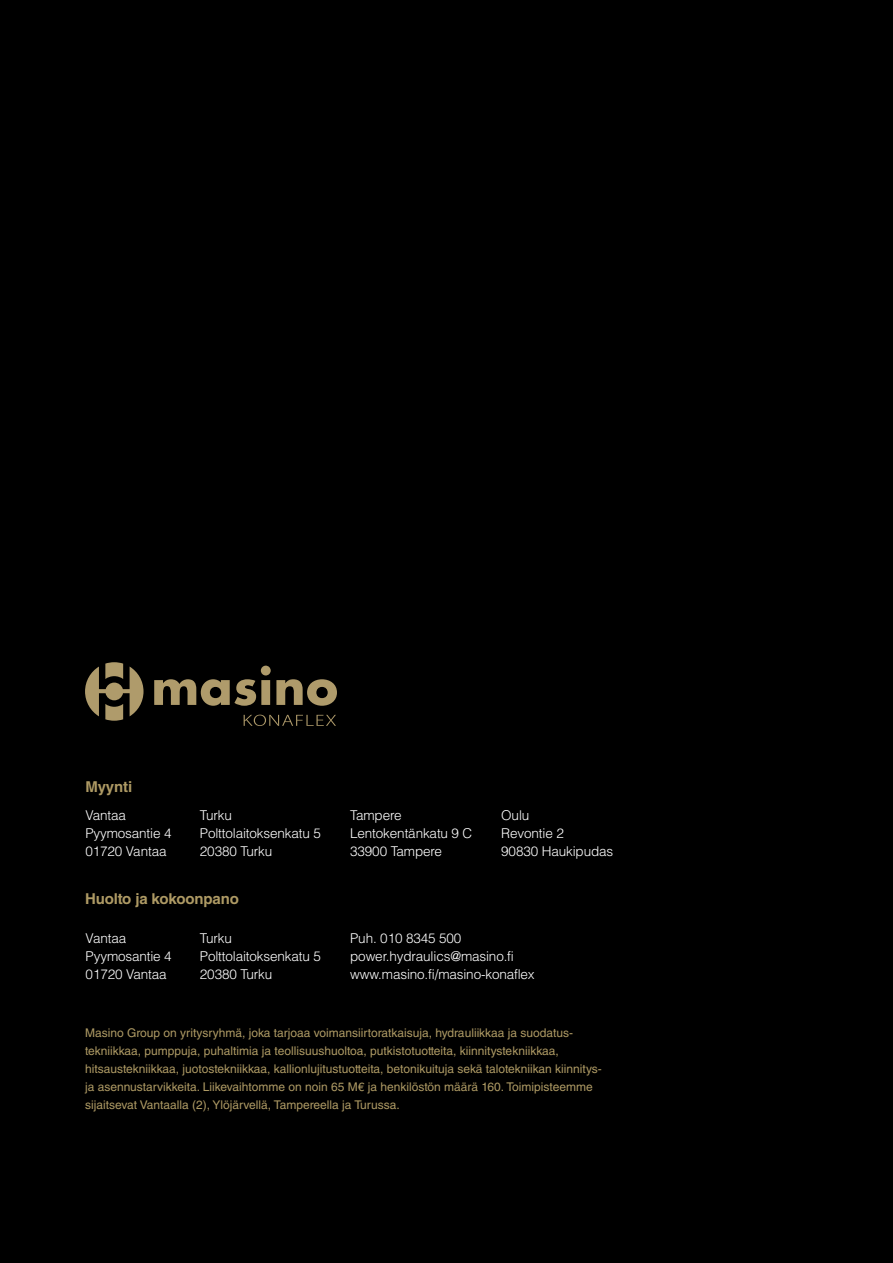
<style>
.page{position:relative;width:893px;height:1263px;background:#000}
.page>*{position:absolute;margin:0;border:0;box-sizing:border-box;transform-origin:0 0}
.t1{font:700 15px "Helvetica LT Std";letter-spacing:-.01em;color:#ae9a64}
.t2{font:300 13.5px/18px "Helvetica LT Std";letter-spacing:-.01em;color:#fff}
.t3{font:12px/18px "Helvetica LT Std";color:#ae9a64}
</style>
<div class="page">
<svg style="left:154px;top:666px;width:183px;height:40px"></svg>
<svg style="left:85px;top:662px;width:59px;height:59px"></svg>
<svg style="left:244px;top:715px;width:92px;height:11px"></svg>
<p class="t1" style="left:85px;top:778px;width:48px">Myynti</p>
<p class="t2" style="left:85px;top:806px;width:88px">Vantaa<br>Pyymosantie 4<br>01720 Vantaa</p>
<p class="t1" style="left:85px;top:889px;width:155px">Huolto ja kokoonpano</p>
<p class="t2" style="left:200px;top:806px;width:123px">Turku<br>Polttolaitoksenkatu 5<br>20380 Turku</p>
<p class="t2" style="left:86px;top:929px;width:88px">Vantaa<br>Pyymosantie 4<br>01720 Vantaa</p>
<p class="t2" style="left:200px;top:929px;width:123px">Turku<br>Polttolaitoksenkatu 5<br>20380 Turku</p>
<p class="t2" style="left:350px;top:806px;width:124px">Tampere<br>Lentokentänkatu 9 C<br>33900 Tampere</p>
<p class="t2" style="left:501px;top:806px;width:114px">Oulu<br>Revontie 2<br>90830 Haukipudas</p>
<p class="t2" style="left:350px;top:929px;width:186px">Puh. 010 8345 500 power.hydraulics@masino.fi www.masino.fi/masino-konaflex</p>
<p class="t3" style="left:85px;top:1023px;width:518px">Masino Group on yritysryhmä, joka tarjoaa voimansiirtoratkaisuja, hydrauliikkaa ja suodatus&shy;tekniikkaa, pumppuja, puhaltimia ja teollisuushuoltoa, putkistotuotteita, kiinnitystekniikkaa, hitsaustekniikkaa, juotostekniikkaa, kallionlujitustuotteita, betonikuituja sekä talotekniikan kiinnitys&shy;ja asennustarvikkeita. Liikevaihtomme on noin 65 M€ ja henkilöstön määrä 160. Toimipisteemme sijaitsevat Vantaalla (2), Ylöjärvellä, Tampereella ja Turussa.</p>
</div>
